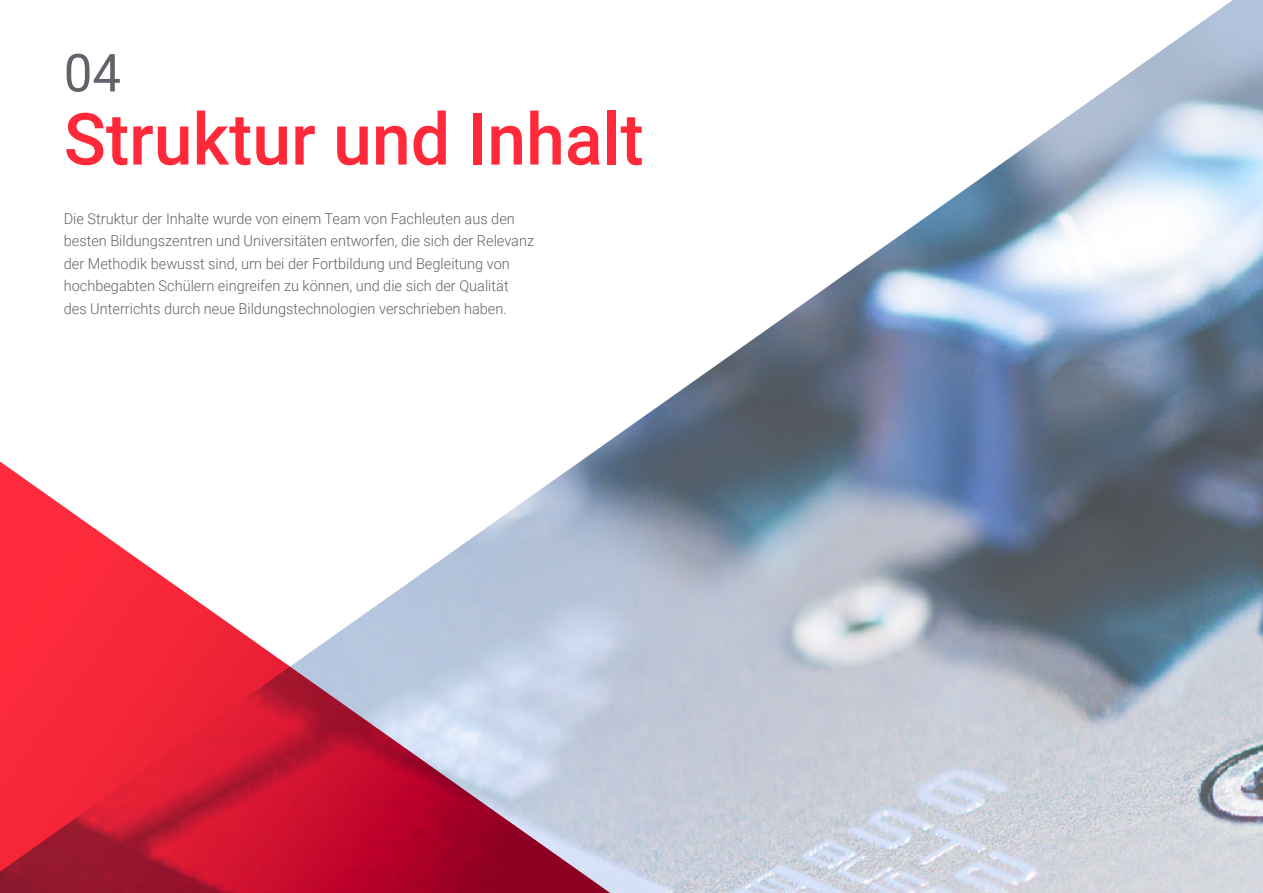
<style>
.page{position:relative;width:1263px;height:893px;background:#fff}
.page>*{position:absolute;margin:0;border:0;box-sizing:border-box;transform-origin:0 0}
.t1{font:500 72px "Roboto";color:#ff293a}
.t2{font:52.5px "Roboto";color:#61646a}
.t3{font:300 15px/22.5px "Roboto";color:#61646a}
</style>
<div class="page">
<img style="left:602px;top:0;width:661px;height:893px">
<svg style="left:0;top:446px;width:640px;height:447px"></svg>
<h2 class="t2" style="left:64px;top:36px;width:59px">04</h2>
<h1 class="t1" style="left:64px;top:89px;width:581px">Struktur und Inhalt</h1>
<p class="t3" style="left:64px;top:207px;width:472px">Die Struktur der Inhalte wurde von einem Team von Fachleuten aus den besten Bildungszentren und Universitäten entworfen, die sich der Relevanz der Methodik bewusst sind, um bei der Fortbildung und Begleitung von hochbegabten Schülern eingreifen zu können, und die sich der Qualität des Unterrichts durch neue Bildungstechnologien verschrieben haben.</p>
</div>
